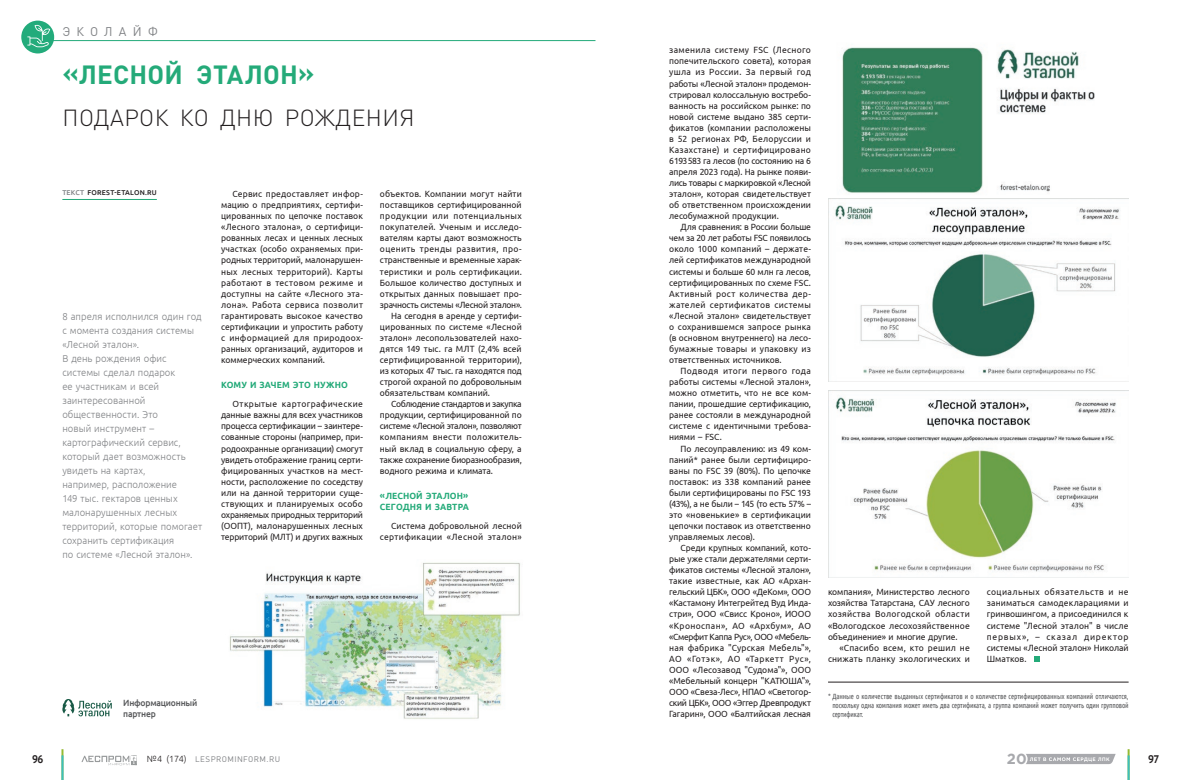
<style>
.page{position:relative;width:1191px;height:780px;background:#fff}
.page>*{position:absolute;margin:0;border:0;box-sizing:border-box;transform-origin:0 0}
.t1{font:700 26px "DIN Pro";color:#24aa79}
.t2{font:300 23px "DIN Pro";letter-spacing:.02em;color:#231f20}
.t3{font:700 14.6px "Gotham Pro";color:#a8a9ad}
.t4{font:12.5px "DIN Pro";letter-spacing:.5em;color:#808285}
.t5{font:700 11px "PT Sans";color:#231f20;scale:.95 1}
.t6{font:300 10px/14px "Ubuntu";color:#808285;scale:.95 1}
.t7{font:9px/11.1px "Ubuntu";color:#231f20;text-align:justify;scale:.95 1}
.t8{font:9px/11.1px "Ubuntu";letter-spacing:.03em;color:#231f20;text-align:right;scale:.95 1}
.t9{font:9px/11.1px "Ubuntu";letter-spacing:.02em;color:#231f20;text-align:right;scale:.95 1}
.t10{font:700 9px/11px "Ubuntu";letter-spacing:.015em;color:#24aa79;scale:.95 1}
.t11{font:9px "Ubuntu";letter-spacing:-.03em;color:#231f20;scale:.95 1}
.t12{font:9px "Ubuntu";letter-spacing:-.04em;color:#231f20;scale:.95 1}
.t13{font:9px "Ubuntu";letter-spacing:-.035em;color:#231f20;scale:.95 1}
.t14{font:9px "Ubuntu";letter-spacing:-.025em;color:#231f20;scale:.95 1}
.t15{font:9px "Ubuntu";letter-spacing:-.045em;color:#231f20;scale:.95 1}
.t16{font:9px "Ubuntu";letter-spacing:.04em;color:#231f20;scale:.95 1}
.t17{font:9px "Ubuntu";letter-spacing:.045em;color:#231f20;scale:.95 1}
.t18{font:500 9px/11px "Ubuntu";letter-spacing:-.025em;color:#57585a;scale:.95 1}
.t19{font:8px "DIN Pro";letter-spacing:.05em;color:#808285}
.t20{font:7.5px/9px "Ubuntu Condensed";letter-spacing:-.025em;color:#57585a;text-align:justify;scale:.95 1}
.t21{font:500 7px "Ubuntu";letter-spacing:.025em;color:#231f20}
.t22{font:500 7px "Ubuntu";color:#808285}
.s1{color:#808285}
.s2{font-family:"Ubuntu";font-weight:300;font-size:9px;color:#231f20}
</style>
<div class="page">
<svg style="left:62px;top:699px;width:50px;height:17px"></svg>
<hr style="left:62px;top:199px;width:95px;height:1px;background:#24aa79">
<img style="left:229px;top:562px;width:291px;height:157px">
<svg style="left:1035px;top:656px;width:5px;height:5px"></svg>
<hr style="left:828px;top:682px;width:300px;height:1px;background:#231f20">
<img style="left:842px;top:47px;width:287px;height:152px">
<img style="left:828px;top:198px;width:300px;height:184px">
<img style="left:828px;top:390px;width:300px;height:187px">
<hr style="left:61px;top:749px;width:2px;height:31px;background:#96ba33">
<hr style="left:1127px;top:749px;width:2px;height:31px;background:#96ba33">
<hr style="left:61px;top:755px;width:2px;height:25px;background:#3ebfbc">
<hr style="left:1127px;top:755px;width:2px;height:25px;background:#3ebfbc">
<svg style="left:81px;top:755px;width:56px;height:10px"></svg>
<svg style="left:1026px;top:753px;width:89px;height:11px"></svg>
<hr style="left:46px;top:40px;width:549px;height:1px;background:#23ab7b">
<div style="left:21px;top:21px;width:33px;height:32px;background:#23ab7b;border-radius:50%"></div>
<svg style="left:27px;top:24px;width:23px;height:23px"></svg>
<h3 class="t4" style="left:62px;top:23px;width:97px">ЭКОЛАЙФ</h3>
<h1 class="t1" style="left:62px;top:53px;width:52px">«Лесно</h1>
<h1 class="t1" style="left:165px;top:53px;width:66px">й эталон</h1>
<h1 class="t1" style="left:298px;top:53px;width:18px">»</h1>
<h2 class="t2" style="left:63px;top:100px;width:353px">П одарок ко дню рождения</h2>
<p class="t22" style="left:62px;top:188px;width:10px">ТЕКС</p>
<p class="t21" style="left:80px;top:188px;width:78px"><span class="s1">Т</span> FOREST-ETALON .RU</p>
<p class="t6" style="left:62px;top:309px;width:149px">8 апреля исполнился один год с момента создания системы «Лесной эталон».<br>В день рождения офис системы сделал подарок<br>ее участникам и всей заинтересованной общественности. Это<br>новый инструмент – картографический сервис, который дает возможность увидеть на картах,<br>например, расположение<br>149 тыс. гектаров ценных малонарушенных лесных территорий, которые помогает сохранить сертификация<br>по системе «Лесной эталон».</p>
<p class="t7" style="left:221px;top:188px;width:151px;text-indent:11px">Сервис предоставляет инфор&shy;мацию о предприятиях, сертифи&shy;цированных по цепочке поставок «Лесного эталона», о сертифици&shy;рованных лесах и ценных лесных участках (особо охраняемых при&shy;родных территорий, малонарушен&shy;ных лесных территорий). Карты работают в тестовом режиме и доступны на сайте «Лесного эта&shy;лона». Работа сервиса позволит гарантировать высокое качество сертификации и упростить работу с информацией для природоох&shy;ранных организаций, аудиторов и коммерческих компаний.</p>
<p class="t10" style="left:221px;top:379px;width:48px">Кому изач</p>
<p class="t10" style="left:277px;top:379px;width:75px">ем это нужно</p>
<p class="t7" style="left:221px;top:398px;width:151px;text-indent:11px">Открытые картографические данные важны для всех участников процесса сертификации – заинтере&shy;сованные стороны (например, при&shy;родоохранные организации) смогут увидеть отображение границ серти&shy;фицированных участков на мест&shy;ности, расположение по соседству или на данной территории суще&shy;ствующих и планируемых особо охраняемых природных территорий (ООПТ), малонарушенных лесных территорий (МЛТ) и других важных</p>
<p class="t7" style="left:380px;top:188px;width:151px">объектов. Компании могут найти</p>
<p class="t7" style="left:380px;top:199px;width:151px">поставщиков сертифицированной</p>
<p class="t17" style="left:380px;top:210px;width:151px">продукции или потенциальных</p>
<p class="t7" style="left:380px;top:221px;width:151px">покупателей. Ученым и исследо-</p>
<p class="t7" style="left:380px;top:232px;width:151px">вателям карты дают возможность</p>
<p class="t16" style="left:380px;top:244px;width:151px">оценить тренды развития, про-</p>
<p class="t7" style="left:380px;top:254px;width:151px">странственные и временные харак-</p>
<p class="t7" style="left:380px;top:265px;width:151px">теристики и роль сертификации.</p>
<p class="t7" style="left:380px;top:276px;width:151px">Большое количество доступных и</p>
<p class="t7" style="left:380px;top:287px;width:151px">открытых данных повышает про-</p>
<p class="t11" style="left:380px;top:299px;width:151px">зрачность системы «Лесной эталон».</p>
<p class="t7" style="left:391px;top:310px;width:139px">На сегодня в аренде у сертифи-</p>
<p class="t7" style="left:380px;top:321px;width:151px">цированных по системе «Лесной</p>
<p class="t7" style="left:380px;top:332px;width:151px">эталон» лесопользователей нахо-</p>
<p class="t7" style="left:380px;top:343px;width:151px">дятся 149 тыс. га МЛТ (2,4% всей</p>
<p class="t7" style="left:380px;top:354px;width:151px">сертифицированной территории),</p>
<p class="t14" style="left:380px;top:365px;width:151px">из которых 47 тыс. га находятся под</p>
<p class="t7" style="left:380px;top:376px;width:151px">строгой охраной по добровольным</p>
<p class="t7" style="left:380px;top:387px;width:117px">обязательствам компаний.</p>
<p class="t15" style="left:391px;top:398px;width:139px">Соблюдение стандартов и закупка</p>
<p class="t7" style="left:380px;top:409px;width:151px">продукции, сертифицированной по</p>
<p class="t12" style="left:380px;top:420px;width:151px">системе «Лесной эталон», позволяют</p>
<p class="t8" style="left:380px;top:431px;width:151px">компаниям внести положитель-</p>
<p class="t7" style="left:380px;top:442px;width:151px">ный вклад в социальную сферу, а</p>
<p class="t13" style="left:380px;top:454px;width:151px">также сохранение биоразнообразия,</p>
<p class="t7" style="left:380px;top:464px;width:120px">водного режима и климата.</p>
<p class="t10" style="left:380px;top:490px;width:94px">«Лесной эталон» сегодня и зав</p>
<p class="t10" style="left:452px;top:501px;width:13px">тра</p>
<p class="t8" style="left:380px;top:520px;width:151px">Система добровольной лесной сертификации «Лесной эталон»</p>
<p class="t18" style="left:123px;top:697px;width:80px">И НФОРМАЦИОННЫЙ<br>ПАРТНЕР</p>
<p class="t7" style="left:669px;top:44px;width:151px">заменила систему FSC (Лесного попечительского совета), которая ушла из России. За первый год работы «Лесной эталон» продемон&shy;стрировал колоссальную востребо&shy;ванность на российском рынке: по новой системе выдано 385 серти&shy;фикатов (компании расположены в 52 регионах РФ, Белоруссии и Казахстане) и сертифицировано 6193583 га лесов (по состоянию на 6 апреля 2023 года). На рынке появи&shy;лись товары с маркировкой «Лесной эталон», которая свидетельствует об ответственном происхождении лесобумажной продукции.</p>
<p class="t7" style="left:669px;top:221px;width:151px;text-indent:11px">Для сравнения: в России больше чем за 20 лет работы FSC появилось около 1000 компаний – держате&shy;лей сертификатов международной системы и больше 60 млн га лесов, сертифицированных по схеме FSC.<br>Активный рост количества дер&shy;жателей сертификатов системы «Лесной эталон» свидетельствует о сохранившемся запросе рынка (в основном внутреннего) на лесо&shy;бумажные товары и упаковку из ответственных источников.</p>
<p class="t7" style="left:669px;top:365px;width:151px;text-indent:11px">Подводя итоги первого года работы системы «Лесной эталон», можно отметить, что не все ком&shy;пании, прошедшие сертификацию, ранее состояли в международной системе с идентичными требова&shy;ниями – FSC.</p>
<p class="t7" style="left:669px;top:442px;width:151px;text-indent:11px">По лесоуправлению: из 49 ком&shy;паний* ранее были сертифициро&shy;ваны по FSC 39 (80%). По цепочке поставок: из 338 компаний ранее были сертифицированы по FSC 193 (43%), а не были – 145 (то есть 57% – это «новенькие» в сертификации цепочки поставок из ответственно управляемых лесов).</p>
<p class="t7" style="left:669px;top:542px;width:151px;text-indent:11px">Среди крупных компаний, кото&shy;рые уже стали держателями серти&shy;фикатов системы «Лесной эталон», такие известные, как АО «Архан&shy;гельский ЦБК», ООО «ДеКом», ООО «Кастамону Интегрейтед Вуд Инда&shy;стри», ООО «Свисс Кроно», ИООО «Кроноспан», АО «Архбум», АО «Смерфит Каппа Рус», ООО «Мебель&shy;ная фабрика "Сурская Мебель"», АО «Готэк», АО «Таркетт Рус», ООО «Лесозавод "Судома"», ООО «Мебельный концерн "КАТЮША"», ООО «Свеза-Лес», НПАО «Светогор&shy;ский ЦБК», ООО «Эггер Древпродукт Гагарин», ООО «Балтийская лесная</p>
<p class="t7" style="left:986px;top:586px;width:151px">социальных обязательств и не заниматься самодекларациями и гринвошингом, а присоединился к системе "Лесной эталон" в числе первых», – сказал директор системы «Лесной эталон» Николай Шматков.</p>
<p class="t20" style="left:832px;top:691px;width:313px;text-indent:-4px">* Данные о количестве выданных сертификатов и о количестве сертифицированных компаний отличаются, поскольку одна компания может иметь два сертификата, а группа компаний может получить один групповой сертификат.</p>
<p class="t7" style="left:828px;top:586px;width:151px">компания», Министерство лесного хозяйства Татарстана, САУ лесного хозяйства Вологодской области «Вологодское лесохозяйственное объединение» и многие другие.</p>
<p class="t9" style="left:828px;top:641px;width:151px">«Спасибо всем, кто решил не снижать планку экологических и</p>
<p class="t5" style="left:32px;top:752px;width:13px">96</p>
<p class="t19" style="left:147px;top:754px;width:135px"><span class="s2">№4 (174)</span> LESPROMINFORM.RU</p>
<h3 class="t3" style="left:1007px;top:750px;width:21px">20</h3>
<p class="t5" style="left:1148px;top:752px;width:13px">97</p>
</div>
